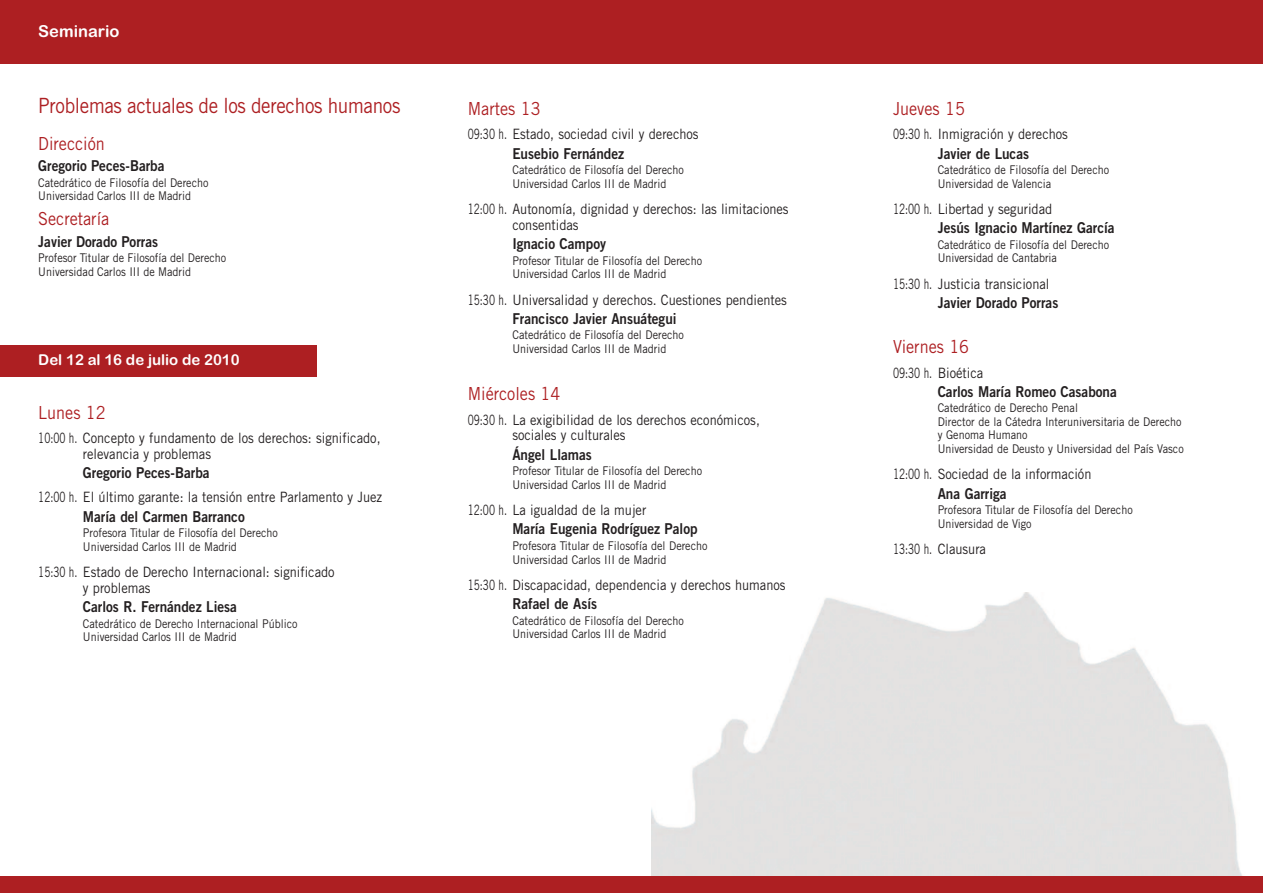
<style>
.page{position:relative;width:1263px;height:893px;background:#fff}
.page>*{position:absolute;margin:0;border:0;box-sizing:border-box;transform-origin:0 0}
.t1{font:21px "Trade Gothic";letter-spacing:-.015em;color:#ad1f22;scale:.9 1}
.t2{font:18px "Trade Gothic";color:#ad1f22;scale:.9 1}
.t3{font:16.5px "Arial Rounded MT Bold";color:#fff}
.t4{font:15px "Trade Gothic Bold Two";color:#231f20;scale:.9 1}
.t5{font:15px "Arial Rounded MT Bold";color:#fff}
.t6{font:14.25px/15.8px "Trade Gothic";color:#231f20;scale:.7 1}
.t7{font:12px/13.5px "Trade Gothic";color:#231f20;scale:.9 1}
</style>
<div class="page">
<div style="left:0;top:0;width:1263px;height:64px;background:#ad1f22"></div>
<div style="left:0;top:345px;width:316px;height:32px;background:#ad1f22"></div>
<div style="left:0;top:876px;width:1263px;height:17px;background:#ad1f22"></div>
<h3 class="t3" style="left:38px;top:22px;width:83px">Seminario</h3>
<h1 class="t1" style="left:38px;top:98px;width:404px">Problemas actuales de los derechos humanos</h1>
<h2 class="t2" style="left:38px;top:137px;width:75px">Dirección</h2>
<p class="t4" style="left:38px;top:160px;width:142px">Gregorio Peces-Barba</p>
<p class="t7" style="left:38px;top:177px;width:191px">Catedrático de Filosofía del Derecho<br>Universidad Carlos III de Madrid</p>
<h2 class="t2" style="left:38px;top:212px;width:80px">Secretaría</h2>
<p class="t4" style="left:38px;top:236px;width:135px">Javier Dorado Porras</p>
<p class="t7" style="left:38px;top:253px;width:210px">Profesor Titular de Filosofía del Derecho<br>Universidad Carlos III de Madrid</p>
<p class="t5" style="left:38px;top:351px;width:203px">Del 12 al 16 de julio de 2010</p>
<h2 class="t2" style="left:38px;top:406px;width:76px">Lunes 12</h2>
<p class="t6" style="left:83px;top:431px;width:427px;text-indent:-45px">10:00 h. Concepto y fundamento de los derechos: significado, relevancia y problemas</p>
<p class="t4" style="left:83px;top:467px;width:142px">Gregorio Peces-Barba</p>
<p class="t6" style="left:38px;top:491px;width:493px">12:00 h. El último garante: la tensión entre Parlamento y Juez</p>
<p class="t4" style="left:83px;top:511px;width:181px">María del Carmen Barranco</p>
<p class="t7" style="left:83px;top:527px;width:218px">Profesora Titular de Filosofía del Derecho<br>Universidad Carlos III de Madrid</p>
<p class="t6" style="left:83px;top:565px;width:361px;text-indent:-45px">15:30 h. Estado de Derecho Internacional: significado y problemas</p>
<p class="t4" style="left:83px;top:601px;width:173px">Carlos R. Fernández Liesa</p>
<p class="t7" style="left:83px;top:618px;width:240px">Catedrático de Derecho Internacional Público<br>Universidad Carlos III de Madrid</p>
<h2 class="t2" style="left:468px;top:102px;width:82px">Martes 13</h2>
<p class="t6" style="left:468px;top:128px;width:331px">09:30 h. Estado, sociedad civil y derechos</p>
<p class="t4" style="left:512px;top:148px;width:126px">Eusebio Fernández</p>
<p class="t7" style="left:512px;top:164px;width:192px">Catedrático de Filosofía del Derecho<br>Universidad Carlos III de Madrid</p>
<p class="t6" style="left:512px;top:202px;width:396px;text-indent:-45px">12:00 h. Autonomía, dignidad y derechos: las limitaciones consentidas</p>
<p class="t4" style="left:512px;top:238px;width:106px">Ignacio Campoy</p>
<p class="t7" style="left:512px;top:255px;width:212px">Profesor Titular de Filosofía del Derecho<br>Universidad Carlos III de Madrid</p>
<p class="t6" style="left:468px;top:293px;width:457px">15:30 h. Universalidad y derechos. Cuestiones pendientes</p>
<p class="t4" style="left:512px;top:313px;width:184px">Francisco Javier Ansuátegui</p>
<p class="t7" style="left:512px;top:330px;width:192px">Catedrático de Filosofía del Derecho<br>Universidad Carlos III de Madrid</p>
<h2 class="t2" style="left:468px;top:387px;width:104px">Miércoles 14</h2>
<p class="t6" style="left:512px;top:413px;width:355px;text-indent:-45px">09:30 h. La exigibilidad de los derechos económicos, sociales y culturales</p>
<p class="t4" style="left:512px;top:449px;width:90px">Ángel Llamas</p>
<p class="t7" style="left:512px;top:465px;width:212px">Profesor Titular de Filosofía del Derecho<br>Universidad Carlos III de Madrid</p>
<p class="t6" style="left:468px;top:503px;width:257px">12:00 h. La igualdad de la mujer</p>
<p class="t4" style="left:512px;top:524px;width:207px">María Eugenia Rodríguez Palop</p>
<p class="t7" style="left:512px;top:540px;width:218px">Profesora Titular de Filosofía del Derecho<br>Universidad Carlos III de Madrid</p>
<p class="t6" style="left:468px;top:578px;width:455px">15:30 h. Discapacidad, dependencia y derechos humanos</p>
<p class="t4" style="left:512px;top:598px;width:96px">Rafael de Asís</p>
<p class="t7" style="left:512px;top:615px;width:192px">Catedrático de Filosofía del Derecho<br>Universidad Carlos III de Madrid</p>
<h2 class="t2" style="left:893px;top:102px;width:81px">Jueves 15</h2>
<p class="t6" style="left:893px;top:128px;width:251px">09:30 h. Inmigración y derechos</p>
<p class="t4" style="left:938px;top:148px;width:103px">Javier de Lucas</p>
<p class="t7" style="left:938px;top:164px;width:192px">Catedrático de Filosofía del Derecho<br>Universidad de Valencia</p>
<p class="t6" style="left:893px;top:202px;width:229px">12:00 h. Libertad y seguridad</p>
<p class="t4" style="left:938px;top:222px;width:198px">Jesús Ignacio Martínez García</p>
<p class="t7" style="left:938px;top:239px;width:192px">Catedrático de Filosofía del Derecho<br>Universidad de Cantabria</p>
<p class="t6" style="left:893px;top:277px;width:225px">15:30 h. Justicia transicional</p>
<p class="t4" style="left:938px;top:297px;width:136px">Javier Dorado Porras</p>
<h2 class="t2" style="left:893px;top:340px;width:86px">Viernes 16</h2>
<p class="t6" style="left:893px;top:366px;width:130px">09:30 h. Bioética</p>
<p class="t4" style="left:938px;top:386px;width:201px">Carlos María Romeo Casabona</p>
<p class="t7" style="left:938px;top:403px;width:275px">Catedrático de Derecho Penal<br>Director de la Cátedra Interuniversitaria de Derecho y Genoma Humano<br>Universidad de Deusto y Universidad del País Vasco</p>
<p class="t6" style="left:893px;top:468px;width:285px">12:00 h. Sociedad de la información</p>
<p class="t4" style="left:938px;top:488px;width:78px">Ana Garriga</p>
<p class="t7" style="left:938px;top:504px;width:218px">Profesora Titular de Filosofía del Derecho<br>Universidad de Vigo</p>
<p class="t6" style="left:893px;top:542px;width:134px">13:30 h. Clausura</p>
</div>
